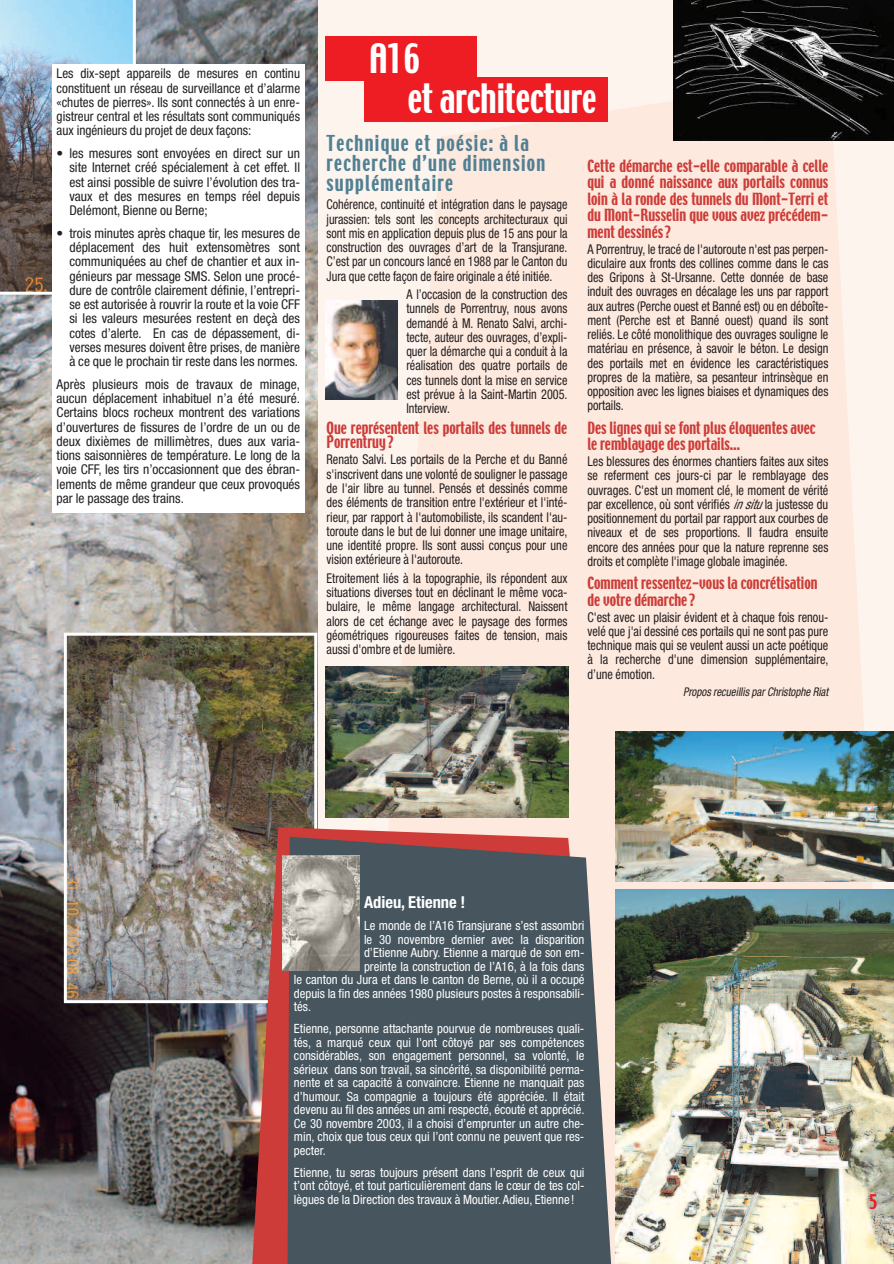
<style>
.page{position:relative;width:894px;height:1264px;background:#fff}
.page>*{position:absolute;margin:0;border:0;box-sizing:border-box;transform-origin:0 0}
.t1{font:36px/40px "Techno";color:#fff;scale:.9 1}
.t2{font:19.5px/20px "Techno";letter-spacing:.075em;color:#518093;scale:.91 1}
.t3{font:18px "Techno";color:#ee1d23;scale:.9 1}
.t4{font:700 condensed 16.5px "Helvetica Neue";color:#fff}
.t5{font:15px/16.5px "Techno";color:#cd3c38;scale:.91 1}
.t6{font:condensed 13.5px/14.2px "Helvetica Neue";color:#231f20;text-align:justify;scale:.91 1}
.t7{font:condensed 13.5px/14.2px "Helvetica Neue";color:#231f20;text-align:justify}
.t8{font:condensed 13.5px/14.2px "Helvetica Neue";color:#231f20;text-align:justify;scale:.9 1}
.t9{font:condensed 12.75px/13.5px "Helvetica Neue";color:#fff;text-align:justify}
.t10{font:italic condensed 12px "Helvetica Neue";color:#231f20;scale:.91 1}
.s1{font-style:italic}
</style>
<div class="page">
<img style="left:0;top:0;width:894px;height:1264px">
<p class="t7" style="left:57px;top:68px;width:245px">Les dix-sept appareils de mesures en continu constituent un réseau de surveillance et d’alarme «chutes de pierres». Ils sont connectés à un enre&shy;gistreur central et les résultats sont communiqués aux ingénieurs du projet de deux façons:</p>
<p class="t7" style="left:69px;top:147px;width:232px;text-indent:-13px">• les mesures sont envoyées en direct sur un site Internet créé spécialement à cet effet. Il est ainsi possible de suivre l’évolution des tra&shy;vaux et des mesures en temps réel depuis Delémont, Bienne ou Berne;</p>
<p class="t7" style="left:69px;top:227px;width:232px;text-indent:-13px">• trois minutes après chaque tir, les mesures de déplacement des huit extensomètres sont communiquées au chef de chantier et aux in&shy;génieurs par message SMS. Selon une procé&shy;dure de contrôle clairement définie, l’entrepri&shy;se est autorisée à rouvrir la route et la voie CFF si les valeurs mesurées restent en deçà des cotes d’alerte. En cas de dépassement, di&shy;verses mesures doivent être prises, de manière à ce que le prochain tir reste dans les normes.</p>
<p class="t7" style="left:57px;top:378px;width:245px">Après plusieurs mois de travaux de minage, aucun déplacement inhabituel n’a été mesuré.<br>Certains blocs rocheux montrent des variations d’ouvertures de fissures de l’ordre de un ou de deux dixièmes de millimètres, dues aux varia&shy;tions saisonnières de température. Le long de la voie CFF, les tirs n’occasionnent que des ébran&shy;lements de même grandeur que ceux provoqués par le passage des trains.</p>
<h1 class="t1" style="left:408px;top:40px;width:211px;text-indent:-39px">A16<br>et architecture</h1>
<h2 class="t2" style="left:326px;top:134px;width:242px">Technique et poésie: à la recherche d’une dimension supplémentaire</h2>
<p class="t8" style="left:326px;top:199px;width:269px">Cohérence, continuité et intégration dans le paysage jurassien: tels sont les concepts architecturaux qui sont mis en application depuis plus de 15 ans pour la construction des ouvrages d’art de la Transjurane.<br>C’est par un concours lancé en 1988 par le Canton du Jura que cette façon de faire originale a été initiée.</p>
<p class="t8" style="left:406px;top:288px;width:180px">A l’occasion de la construction des tunnels de Porrentruy, nous avons demandé à M. Renato Salvi, archi&shy;tecte, auteur des ouvrages, d’expli&shy;quer la démarche qui a conduit à la réalisation des quatre portails de ces tunnels dont la mise en service est prévue à la Saint-Martin 2005.<br>Interview.</p>
<p class="t5" style="left:326px;top:422px;width:266px;line-height:14.2px">Que représentent les portails des tunnels de<br>Porrentruy ?</p>
<p class="t6" style="left:326px;top:454px;width:266px">Renato Salvi. Les portails de la Perche et du Banné s'inscrivent dans une volonté de souligner le passage de l'air libre au tunnel. Pensés et dessinés comme des éléments de transition entre l'extérieur et l'inté&shy;rieur, par rapport à l'automobiliste, ils scandent l'au&shy;toroute dans le but de lui donner une image unitaire, une identité propre. Ils sont aussi conçus pour une vision extérieure à l'autoroute.</p>
<p class="t6" style="left:326px;top:572px;width:266px">Etroitement liés à la topographie, ils répondent aux situations diverses tout en déclinant le même voca&shy;bulaire, le même langage architectural. Naissent alors de cet échange avec le paysage des formes géométriques rigoureuses faites de tension, mais aussi d'ombre et de lumière.</p>
<p class="t5" style="left:587px;top:158px;width:266px;text-align:justify">Cette démarche est-elle comparable à celle qui a donné naissance aux portails connus loin à la ronde des tunnels du Mont-Terri et du Mont-Russelin que vous avez précédem&shy;ment dessinés ?</p>
<p class="t6" style="left:587px;top:243px;width:266px">A Porrentruy, le tracé de l'autoroute n'est pas perpen&shy;diculaire aux fronts des collines comme dans le cas des Gripons à St-Ursanne. Cette donnée de base induit des ouvrages en décalage les uns par rapport aux autres (Perche ouest et Banné est) ou en déboîte&shy;ment (Perche est et Banné ouest) quand ils sont reliés. Le côté monolithique des ouvrages souligne le matériau en présence, à savoir le béton. Le design des portails met en évidence les caractéristiques propres de la matière, sa pesanteur intrinsèque en opposition avec les lignes biaises et dynamiques des portails.</p>
<p class="t5" style="left:587px;top:420px;width:252px">Des lignes qui se font plus éloquentes avec le remblayage des portails…</p>
<p class="t6" style="left:587px;top:455px;width:266px">Les blessures des énormes chantiers faites aux sites se referment ces jours-ci par le remblayage des ouvrages. C'est un moment clé, le moment de vérité par excellence, où sont vérifiés <span class="s1">in situ</span> la justesse du positionnement du portail par rapport aux courbes de niveaux et de ses proportions. Il faudra ensuite encore des années pour que la nature reprenne ses droits et complète l'image globale imaginée.</p>
<p class="t5" style="left:587px;top:576px;width:254px">Comment ressentez-vous la concrétisation de votre démarche ?</p>
<p class="t6" style="left:587px;top:611px;width:266px">C'est avec un plaisir évident et à chaque fois renou&shy;velé que j'ai dessiné ces portails qui ne sont pas pure technique mais qui se veulent aussi un acte poétique à la recherche d'une dimension supplémentaire, d’une émotion.</p>
<p class="t10" style="left:683px;top:687px;width:161px">Propos recueillis par Christophe Riat</p>
<p class="t4" style="left:364px;top:896px;width:103px">Adieu, Etienne !</p>
<p class="t9" style="left:364px;top:920px;width:222px">Le monde de l’A16 Transjurane s’est assombri</p>
<p class="t9" style="left:364px;top:933px;width:222px">le 30 novembre dernier avec la disparition</p>
<p class="t9" style="left:364px;top:947px;width:222px">d’Etienne Aubry. Etienne a marqué de son em-</p>
<p class="t9" style="left:364px;top:960px;width:222px">preinte la construction de l’A16, à la fois dans</p>
<p class="t9" style="left:294px;top:974px;width:292px">le canton du Jura et dans le canton de Berne, où il a occupé</p>
<p class="t9" style="left:294px;top:987px;width:292px">depuis la fin des années 1980 plusieurs postes à responsabili-</p>
<p class="t9" style="left:294px;top:1001px;width:19px">tés.</p>
<p class="t9" style="left:294px;top:1023px;width:292px">Etienne, personne attachante pourvue de nombreuses quali&shy;tés, a marqué ceux qui l'ont côtoyé par ses compétences considérables, son engagement personnel, sa volonté, le sérieux dans son travail, sa sincérité, sa disponibilité perma&shy;nente et sa capacité à convaincre. Etienne ne manquait pas d’humour. Sa compagnie a toujours été appréciée. Il était devenu au fil des années un ami respecté, écouté et apprécié.<br>Ce 30 novembre 2003, il a choisi d’emprunter un autre che&shy;min, choix que tous ceux qui l’ont connu ne peuvent que res&shy;pecter.</p>
<p class="t9" style="left:294px;top:1166px;width:292px">Etienne, tu seras toujours présent dans l’esprit de ceux qui t’ont côtoyé, et tout particulièrement dans le cœur de tes col&shy;lègues de la Direction des travaux à Moutier. Adieu, Etienne !</p>
<h3 class="t3" style="left:869px;top:1192px;width:10px">5</h3>
</div>
